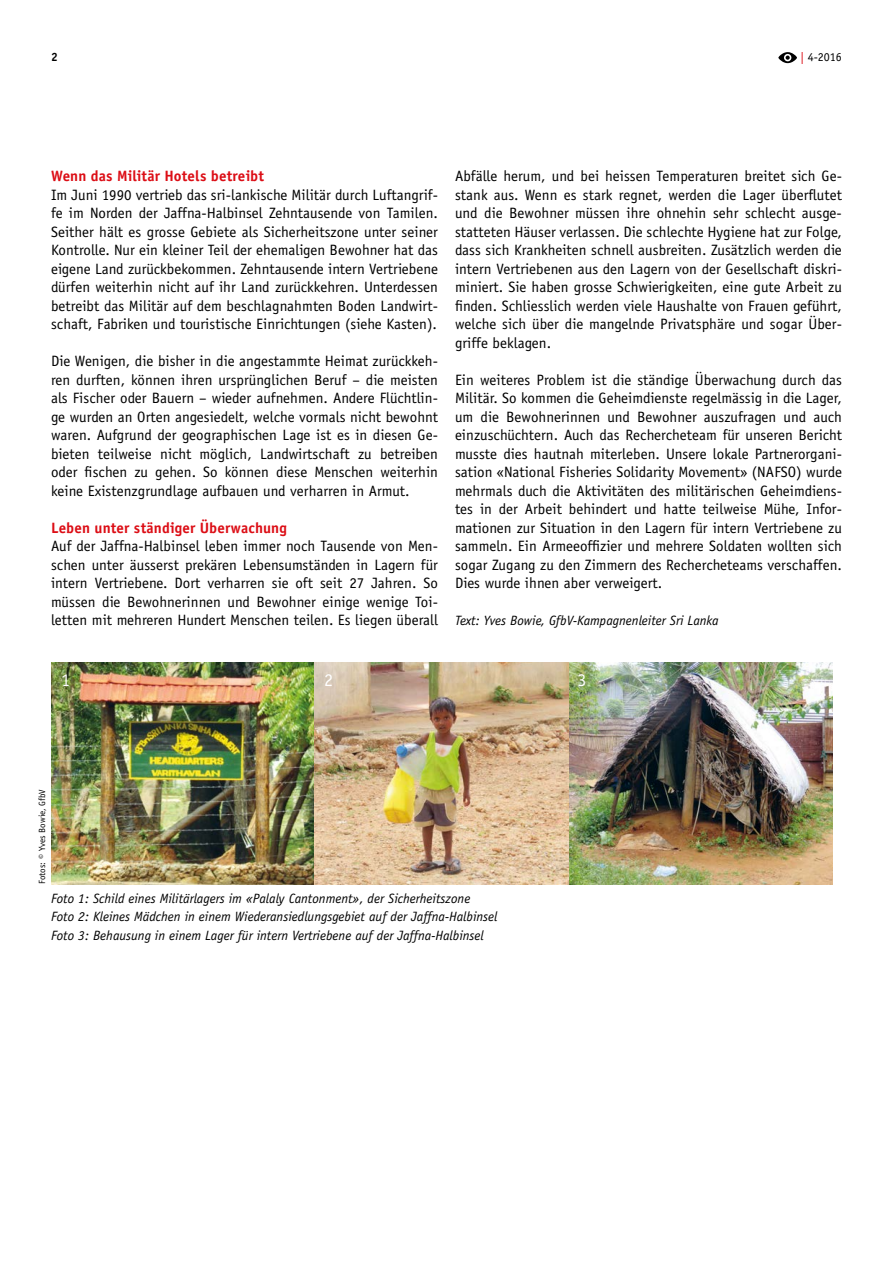
<style>
.page{position:relative;width:893px;height:1263px;background:#fff}
.page>*{position:absolute;margin:0;border:0;box-sizing:border-box;transform-origin:0 0}
.t1{font:18px "Officina Sans Std";color:#fff}
.t2{font:15px/18.5px "Officina Sans Std";letter-spacing:.005em;color:#000;text-align:justify}
.t3{font:700 15px "Officina Sans Std";letter-spacing:.01em;color:#dc0d15}
.t4{font:italic 13.5px/18.5px "Officina Sans Std";color:#000}
.t5{font:12px "Officina Sans Std";color:#000}
.t6{font:700 12px "Officina Sans Std";color:#000}
.t7{font:9px "Officina Sans Std";color:#000}
.s1{color:#dc0d15}
</style>
<div class="page">
<img style="left:51px;top:662px;width:781px;height:222px">
<svg style="left:778px;top:52px;width:19px;height:11px"></svg>
<p class="t6" style="left:51px;top:49px;width:8px">2</p>
<p class="t5" style="left:800px;top:50px;width:43px"><span class="s1">|</span> 4-2016</p>
<p class="t3" style="left:51px;top:167px;width:215px">Wenn das Militär Hotels betreibt</p>
<p class="t2" style="left:51px;top:185px;width:388px">Im Juni 1990 vertrieb das sri-lankische Militär durch Luftangrif&shy;fe im Norden der Jaffna-Halbinsel Zehntausende von Tamilen.<br>Seither hält es grosse Gebiete als Sicherheitszone unter seiner Kontrolle. Nur ein kleiner Teil der ehemaligen Bewohner hat das eigene Land zurückbekommen. Zehntausende intern Vertriebene dürfen weiterhin nicht auf ihr Land zurückkehren. Unterdessen betreibt das Militär auf dem beschlagnahmten Boden Landwirt&shy;schaft, Fabriken und touristische Einrichtungen (siehe Kasten).</p>
<p class="t2" style="left:51px;top:352px;width:388px">Die Wenigen, die bisher in die angestammte Heimat zurückkeh&shy;ren durften, können ihren ursprünglichen Beruf – die meisten als Fischer oder Bauern – wieder aufnehmen. Andere Flüchtlin&shy;ge wurden an Orten angesiedelt, welche vormals nicht bewohnt waren. Aufgrund der geographischen Lage ist es in diesen Ge&shy;bieten teilweise nicht möglich, Landwirtschaft zu betreiben oder fischen zu gehen. So können diese Menschen weiterhin keine Existenzgrundlage aufbauen und verharren in Armut.</p>
<p class="t3" style="left:51px;top:518px;width:237px">Leben unter ständiger Überwachung</p>
<p class="t2" style="left:51px;top:537px;width:388px">Auf der Jaffna-Halbinsel leben immer noch Tausende von Men&shy;schen unter äusserst prekären Lebensumständen in Lagern für intern Vertriebene. Dort verharren sie oft seit 27 Jahren. So müssen die Bewohnerinnen und Bewohner einige wenige Toi&shy;letten mit mehreren Hundert Menschen teilen. Es liegen überall</p>
<p class="t2" style="left:455px;top:167px;width:388px">Abfälle herum, und bei heissen Temperaturen breitet sich Ge&shy;stank aus. Wenn es stark regnet, werden die Lager überflutet und die Bewohner müssen ihre ohnehin sehr schlecht ausge&shy;statteten Häuser verlassen. Die schlechte Hygiene hat zur Folge, dass sich Krankheiten schnell ausbreiten. Zusätzlich werden die intern Vertriebenen aus den Lagern von der Gesellschaft diskri&shy;miniert. Sie haben grosse Schwierigkeiten, eine gute Arbeit zu finden. Schliesslich werden viele Haushalte von Frauen geführt, welche sich über die mangelnde Privatsphäre und sogar Über&shy;griffe beklagen.</p>
<p class="t2" style="left:455px;top:370px;width:388px">Ein weiteres Problem ist die ständige Überwachung durch das Militär. So kommen die Geheimdienste regelmässig in die Lager, um die Bewohnerinnen und Bewohner auszufragen und auch einzuschüchtern. Auch das Rechercheteam für unseren Bericht musste dies hautnah miterleben. Unsere lokale Partnerorgani&shy;sation «National Fisheries Solidarity Movement» (NAFSO) wurde mehrmals duch die Aktivitäten des militärischen Geheimdiens&shy;tes in der Arbeit behindert und hatte teilweise Mühe, Infor&shy;mationen zur Situation in den Lagern für intern Vertriebene zu sammeln. Ein Armeeoffizier und mehrere Soldaten wollten sich sogar Zugang zu den Zimmern des Rechercheteams verschaffen.<br>Dies wurde ihnen aber verweigert.</p>
<p class="t4" style="left:455px;top:611px;width:265px">Text: Yves Bowie, GfbV-Kampagnenleiter Sri Lanka</p>
<p class="t1" style="left:61px;top:669px;width:10px">1</p>
<p class="t1" style="left:324px;top:669px;width:10px">2</p>
<p class="t1" style="left:577px;top:669px;width:10px">3</p>
<p class="t7" style="left:37px;top:884px;width:96px;rotate:-90deg">Fotos: © Yves Bowie, GfbV</p>
<p class="t4" style="left:51px;top:889px;width:448px">Foto 1: Schild eines Militärlagers im «Palaly Cantonment», der Sicherheitszone<br>Foto 2: Kleines Mädchen in einem Wiederansiedlungsgebiet auf der Jaffna-Halbinsel<br>Foto 3: Behausung in einem Lager für intern Vertriebene auf der Jaffna-Halbinsel</p>
</div>
